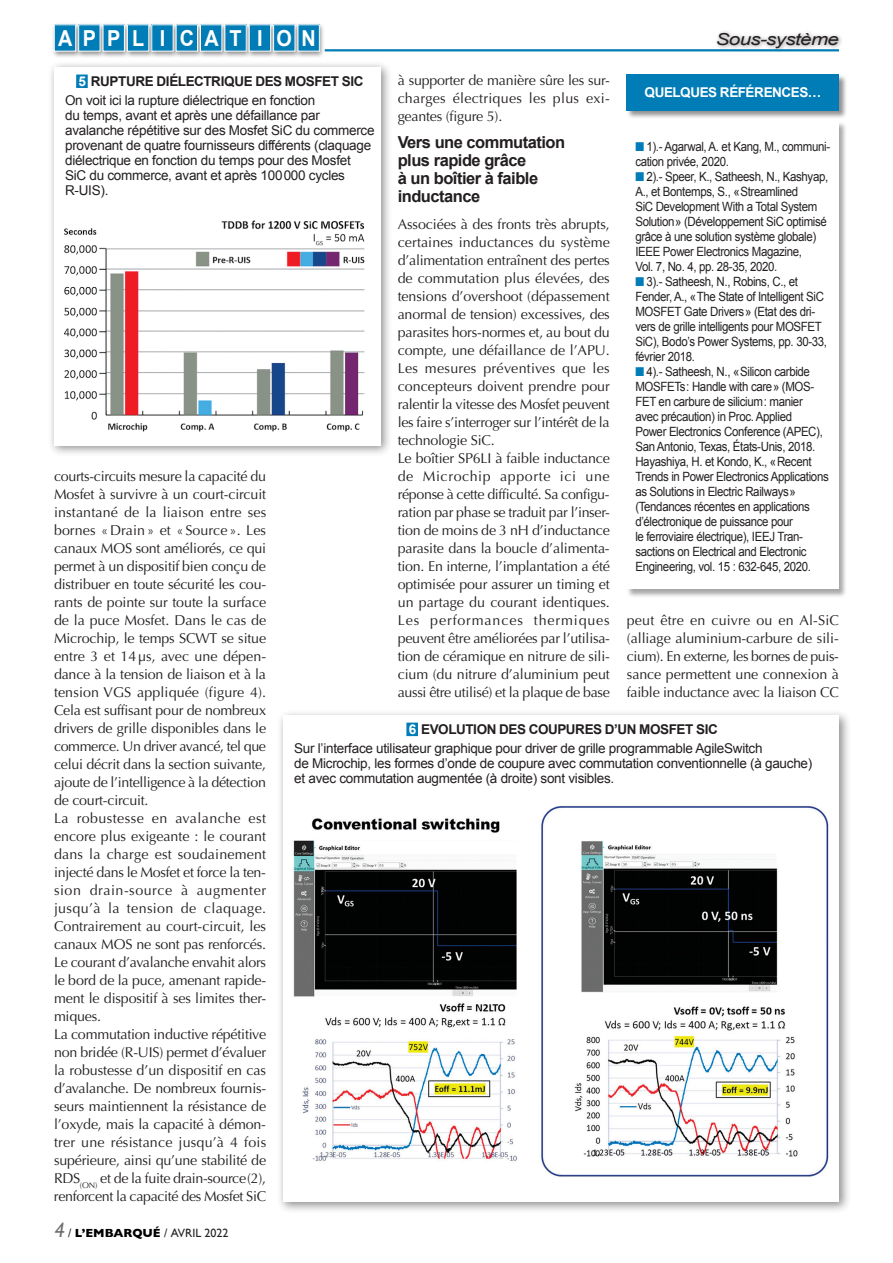
<style>
.page{position:relative;width:893px;height:1263px;background:#fff}
.page>*{position:absolute;margin:0;border:0;box-sizing:border-box;transform-origin:0 0}
.t1{font:700 22.05px "Arial";letter-spacing:.535em;color:#fff;scale:.9 1}
.t2{font:700 16.5px/18px "Arial";letter-spacing:-.03em;color:#231f20}
.t3{font:italic 16.5px "Arial";letter-spacing:-.03em;color:#231f20;scale:1.24 1}
.t4{font:14.25px/18px "Optima";letter-spacing:-.015em;color:#231f20}
.t5{font:13.5px/15px "Arial";letter-spacing:-.02em;color:#231f20}
.t6{font:700 13.5px "Arial";letter-spacing:-.03em;color:#fff}
.t7{font:12.75px/15px "Arial";letter-spacing:-.03em;color:#231f20;scale:.9 1}
.t8{font:12px "Gill Sans";color:#231f20}
.s1{font-weight:700;color:#fff}
.s2{font-weight:700}
.s3{color:#007cb6}
.s4{font-style:italic;font-size:21px;color:#6c6d70}
.s5{font-weight:700;color:#000}
</style>
<div class="page">
<div style="left:51px;top:23px;width:31px;height:35px;background:#231f20;opacity:.5"></div>
<div style="left:54px;top:25px;width:22px;height:26px;background:#007cb6"></div>
<div style="left:54px;top:24px;width:22px;height:27px;border:1px solid #fff"></div>
<div style="left:75px;top:23px;width:31px;height:35px;background:#231f20;opacity:.5"></div>
<div style="left:79px;top:25px;width:21px;height:26px;background:#007cb6"></div>
<div style="left:100px;top:23px;width:31px;height:35px;background:#231f20;opacity:.5"></div>
<div style="left:103px;top:25px;width:21px;height:26px;background:#007cb6"></div>
<div style="left:124px;top:23px;width:31px;height:35px;background:#231f20;opacity:.5"></div>
<div style="left:127px;top:25px;width:22px;height:26px;background:#007cb6"></div>
<div style="left:127px;top:24px;width:22px;height:27px;border:1px solid #fff"></div>
<div style="left:149px;top:23px;width:30px;height:35px;background:#231f20;opacity:.5"></div>
<div style="left:152px;top:25px;width:21px;height:26px;background:#007cb6"></div>
<div style="left:173px;top:23px;width:31px;height:35px;background:#231f20;opacity:.5"></div>
<div style="left:176px;top:25px;width:22px;height:26px;background:#007cb6"></div>
<div style="left:197px;top:23px;width:31px;height:35px;background:#231f20;opacity:.5"></div>
<div style="left:200px;top:25px;width:22px;height:26px;background:#007cb6"></div>
<div style="left:200px;top:24px;width:22px;height:27px;border:1px solid #fff"></div>
<div style="left:222px;top:23px;width:30px;height:35px;background:#231f20;opacity:.5"></div>
<div style="left:225px;top:25px;width:21px;height:26px;background:#007cb6"></div>
<div style="left:246px;top:23px;width:31px;height:35px;background:#231f20;opacity:.5"></div>
<div style="left:249px;top:25px;width:22px;height:26px;background:#007cb6"></div>
<div style="left:270px;top:23px;width:31px;height:35px;background:#231f20;opacity:.5"></div>
<div style="left:274px;top:25px;width:21px;height:26px;background:#007cb6"></div>
<div style="left:295px;top:23px;width:31px;height:35px;background:#231f20;opacity:.5"></div>
<div style="left:298px;top:25px;width:21px;height:26px;background:#007cb6"></div>
<div style="left:714px;top:29px;width:130px;height:24px;background:#231f20;opacity:.5"></div>
<hr style="left:325px;top:49px;width:514px;height:2px;background:#007cb6">
<div style="left:277px;top:709px;width:574px;height:505px;background:#231f20;opacity:.5"></div>
<div style="left:283px;top:715px;width:556px;height:486px;background:#fff"></div>
<img style="left:293px;top:806px;width:536px;height:371px">
<div style="left:406px;top:723px;width:12px;height:13px;background:#007cb6"></div>
<div style="left:48px;top:61px;width:345px;height:397px;background:#231f20;opacity:.5"></div>
<div style="left:54px;top:67px;width:327px;height:378px;background:#fff"></div>
<img style="left:64px;top:220px;width:301px;height:212px">
<div style="left:76px;top:75px;width:12px;height:13px;background:#007cb6"></div>
<div style="left:626px;top:74px;width:222px;height:45px;background:#231f20;opacity:.5"></div>
<div style="left:627px;top:74px;width:212px;height:36px;background:#007cb6"></div>
<div style="left:626px;top:121px;width:221px;height:477px;background:#231f20;opacity:.4"></div>
<div style="left:627px;top:122px;width:212px;height:467px;background:#fff"></div>
<h1 class="t1" style="left:58px;top:24px;width:288px">APPL I CAT I ON</h1>
<p class="t3" style="left:716px;top:29px;width:101px">Sous-système</p>
<p class="t5" style="left:65px;top:72px;width:300px;line-height:19.2px;text-indent:13px"><span class="s1">5</span> <span class="s2">RUPTURE DIÉLECTRIQUE DES MOSFET SIC<br></span>On voit ici la rupture diélectrique en fonction</p>
<p class="t5" style="left:65px;top:108px;width:311px">du temps, avant et après une défaillance par avalanche répétitive sur des Mosfet SiC du commerce provenant de quatre fournisseurs différents (claquage diélectrique en fonction du temps pour des Mosfet SiC du commerce, avant et après 100000 cycles R-UIS).</p>
<p class="t4" style="left:398px;top:72px;width:214px;text-align:justify">à supporter de manière sûre les sur&shy;charges électriques les plus exi&shy;geantes (figure 5).</p>
<p class="t2" style="left:398px;top:133px;width:169px">Vers une commutation plus rapide grâce<br>à un boîtier à faible inductance</p>
<p class="t4" style="left:398px;top:216px;width:214px">Associées à des fronts très abrupts, certaines inductances du système d’alimentation entraînent des pertes de commutation plus élevées, des tensions d’overshoot (dépassement anormal de tension) excessives, des parasites hors-normes et, au bout du compte, une défaillance de l’APU.<br>Les mesures préventives que les concepteurs doivent prendre pour ralentir la vitesse des Mosfet peuvent les faire s’interroger sur l’intérêt de la technologie SiC.<br>Le boîtier SP6LI à faible inductance de Microchip apporte ici une réponse à cette difficulté. Sa configu&shy;ration par phase se traduit par l’inser&shy;tion de moins de 3 nH d’inductance parasite dans la boucle d’alimenta&shy;tion. En interne, l’implantation a été optimisée pour assurer un timing et un partage du courant identiques.<br>Les performances thermiques peuvent être améliorées par l’utilisa&shy;tion de céramique en nitrure de sili&shy;cium (du nitrure d’aluminium peut aussi être utilisé) et la plaque de base</p>
<p class="t6" style="left:644px;top:84px;width:178px">QUELQUES RÉFÉRENCES…</p>
<p class="t7" style="left:635px;top:139px;width:218px"><span class="s3">■</span> 1).- Agarwal, A. et Kang, M., communi&shy;cation privée, 2020.</p>
<p class="t7" style="left:635px;top:169px;width:216px"><span class="s3">■</span> 2).- Speer, K., Satheesh, N., Kashyap, A., et Bontemps, S., «Streamlined<br>SiC Development With a Total System Solution» (Développement SiC optimisé grâce à une solution système globale)<br>IEEE Power Electronics Magazine,<br>Vol. 7, No. 4, pp. 28-35, 2020.</p>
<p class="t7" style="left:635px;top:274px;width:215px"><span class="s3">■</span> 3).- Satheesh, N., Robins, C., et Fender, A., «The State of Intelligent SiC MOSFET Gate Drivers» (Etat des dri&shy;vers de grille intelligents pour MOSFET SiC), Bodo’s Power Systems, pp. 30-33, février 2018.</p>
<p class="t7" style="left:635px;top:364px;width:216px"><span class="s3">■</span> 4).- Satheesh, N., «Silicon carbide MOSFETs: Handle with care» (MOS-FET en carbure de silicium: manier avec précaution) in Proc. Applied<br>Power Electronics Conference (APEC), San Antonio, Texas, États-Unis, 2018.<br>Hayashiya, H. et Kondo, K., «Recent Trends in Power Electronics Applications as Solutions in Electric Railways» (Tendances récentes en applications d’électronique de puissance pour<br>le ferroviaire électrique), IEEJ Tran&shy;sactions on Electrical and Electronic Engineering, vol. 15 : 632-645, 2020.</p>
<p class="t4" style="left:54px;top:468px;width:214px">courts-circuits mesure la capacité du Mosfet à survivre à un court-circuit instantané de la liaison entre ses bornes «Drain» et « Source ». Les canaux MOS sont améliorés, ce qui permet à un dispositif bien conçu de distribuer en toute sécurité les cou&shy;rants de pointe sur toute la surface de la puce Mosfet. Dans le cas de Microchip, le temps SCWT se situe entre 3 et 14µs, avec une dépen&shy;dance à la tension de liaison et à la tension VGS appliquée (figure 4).<br>Cela est suffisant pour de nombreux drivers de grille disponibles dans le commerce. Un driver avancé, tel que celui décrit dans la section suivante, ajoute de l’intelligence à la détection de court-circuit.<br>La robustesse en avalanche est encore plus exigeante : le courant dans la charge est soudainement injecté dans le Mosfet et force la ten&shy;sion drain-source à augmenter jusqu’à la tension de claquage.<br>Contrairement au court-circuit, les canaux MOS ne sont pas renforcés.<br>Le courant d’avalanche envahit alors le bord de la puce, amenant rapide&shy;ment le dispositif à ses limites ther&shy;miques.<br>La commutation inductive répétitive non bridée (R-UIS) permet d’évaluer la robustesse d’un dispositif en cas d’avalanche. De nombreux fournis&shy;seurs maintiennent la résistance de l’oxyde, mais la capacité à démon&shy;trer une résistance jusqu’à 4 fois supérieure, ainsi qu’une stabilité de RDS<sub>(ON)</sub> et de la fuite drain-source(2), renforcent la capacité des Mosfet SiC</p>
<p class="t4" style="left:627px;top:611px;width:214px;text-align:justify">peut être en cuivre ou en Al-SiC (alliage aluminium-carbure de sili&shy;cium). En externe, les bornes de puis&shy;sance permettent une connexion à faible inductance avec la liaison CC</p>
<p class="t5" style="left:294px;top:720px;width:470px;line-height:19.2px;text-indent:114px"><span class="s1">6</span> <span class="s2">EVOLUTION DES COUPURES D’UN MOSFET SIC<br></span>Sur l’interface utilisateur graphique pour driver de grille programmable AgileSwitch</p>
<p class="t5" style="left:294px;top:756px;width:520px">de Microchip, les formes d’onde de coupure avec commutation conventionnelle (à gauche) et avec commutation augmentée (à droite) sont visibles.</p>
<p class="t8" style="left:54px;top:1226px;width:176px"><span class="s4">4</span> / <span class="s5">L’EMBARQUÉ</span> / AVRIL 2022</p>
</div>
